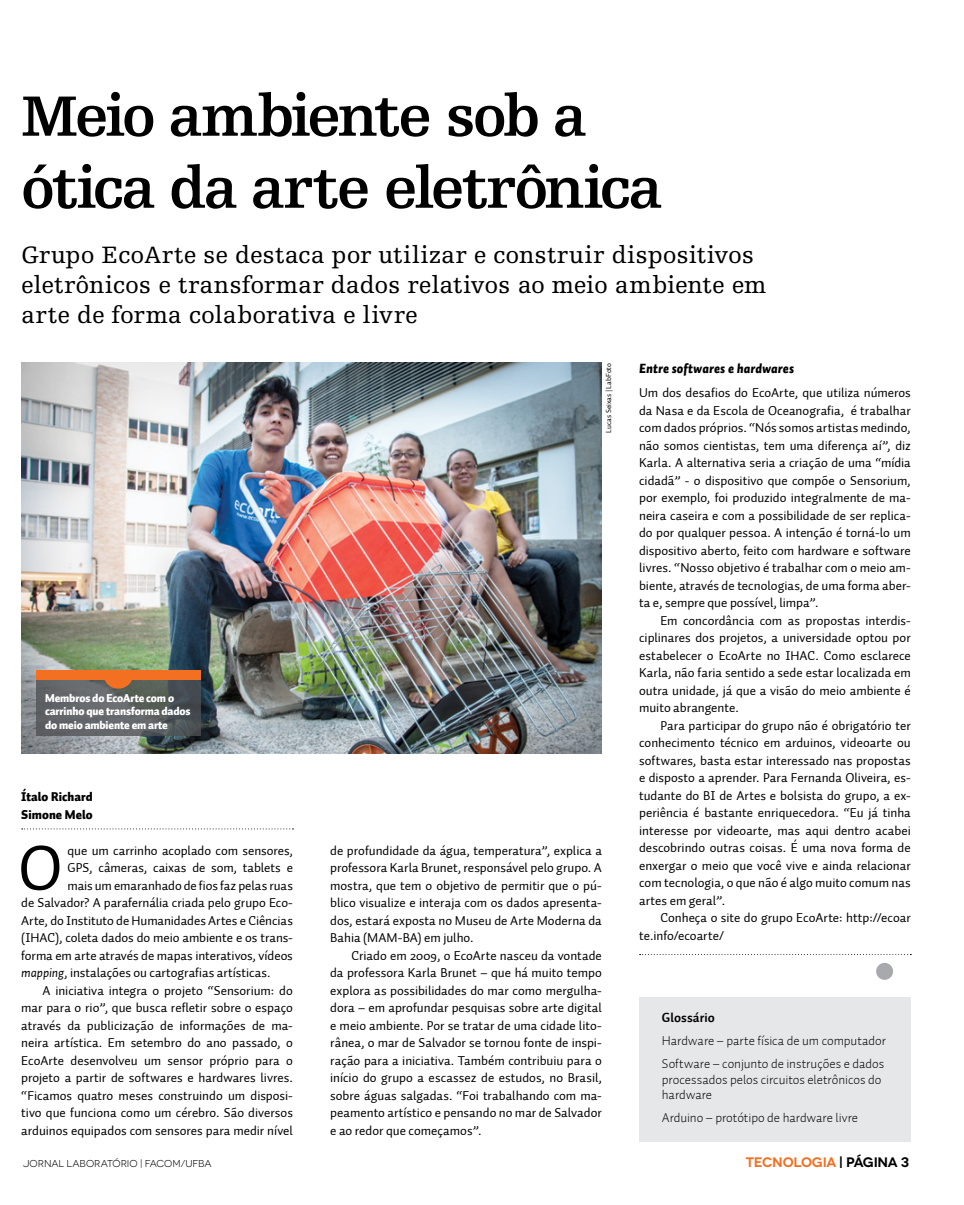
<style>
.page{position:relative;width:964px;height:1205px;background:#fff}
.page>*{position:absolute;margin:0;border:0;box-sizing:border-box;transform-origin:0 0}
.t1{font:64.62px "Auto 1";color:#000}
.t2{font:700 60px/72px "Egyptienne FLT Std";letter-spacing:-.045em;color:#000}
.t3{font:25px/30px "Egyptienne FLT Std";letter-spacing:-.005em;color:#000}
.t4{font:600 13.75px "Novecentowide";letter-spacing:-.02em;color:#f36f21}
.t5{font:13.12px/17.5px "Auto 1";color:#000;text-align:justify}
.t6{font:300 13.12px/22.9px "Auto 1";color:#000}
.t7{font:italic 900 13.12px "Auto 1";letter-spacing:.01em;color:#000}
.t8{font:700 13.12px "Auto 1";letter-spacing:.005em;color:#000}
.t9{font:900 12.5px/17.5px "Auto 1";letter-spacing:.005em;color:#000}
.t10{font:900 11.25px/13.5px "Auto 1";letter-spacing:-.01em;color:#fff}
.t11{font:10px "Novecentowide";color:#000}
.t12{font:7.5px "Auto 1";color:#000}
.s1{font-style:italic}
.s2{color:#000}
</style>
<div class="page">
<svg style="left:22px;top:828px;width:271px;height:1px"></svg>
<svg style="left:639px;top:954px;width:272px;height:1px"></svg>
<div style="left:876px;top:963px;width:17px;height:17px;background:#a7a9ac;border-radius:50%"></div>
<img style="left:21px;top:362px;width:581px;height:391px">
<svg style="left:36px;top:679px;width:164px;height:56px;background:#5e6061"></svg>
<svg style="left:104px;top:679px;width:29px;height:10px"></svg>
<div style="left:36px;top:670px;width:164px;height:9px;background:#f36f21"></div>
<div style="left:639px;top:997px;width:272px;height:144px;background:#e6e7e8"></div>
<h2 class="t2" style="left:21px;top:81px;width:643px">Meio ambiente sob a ótica da arte eletrônica</h2>
<h3 class="t3" style="left:21px;top:240px;width:747px">Grupo EcoArte se destaca por utilizar e construir dispositivos eletrônicos e transformar dados relativos ao meio ambiente em arte de forma colaborativa e livre</h3>
<p class="t10" style="left:45px;top:691px;width:147px">Membros do EcoArte com o carrinho que transforma dados do meio ambiente em arte</p>
<p class="t9" style="left:21px;top:788px;width:73px">Ítalo Richard<br>Simone Melo</p>
<h1 class="t1" style="left:18px;top:828px;width:46px">O</h1>
<p class="t5" style="left:67px;top:842px;width:227px">que um carrinho acoplado com sensores,</p>
<p class="t5" style="left:67px;top:859px;width:227px">GPS, câmeras, caixas de som, tablets e</p>
<p class="t5" style="left:67px;top:877px;width:227px">mais um emaranhado de fios faz pelas ruas</p>
<p class="t5" style="left:21px;top:894px;width:273px">de Salvador? A parafernália criada pelo grupo Eco-</p>
<p class="t5" style="left:21px;top:912px;width:273px">Arte, do Instituto de Humanidades Artes e Ciências</p>
<p class="t5" style="left:21px;top:929px;width:273px">(IHAC), coleta dados do meio ambiente e os trans-</p>
<p class="t5" style="left:21px;top:947px;width:273px">forma em arte através de mapas interativos, vídeos</p>
<p class="t5" style="left:21px;top:964px;width:251px"><span class="s1">mapping</span>, instalações ou cartografias artísticas.</p>
<p class="t5" style="left:43px;top:982px;width:252px">A iniciativa integra o projeto “Sensorium: do</p>
<p class="t5" style="left:21px;top:999px;width:273px">mar para o rio”, que busca refletir sobre o espaço</p>
<p class="t5" style="left:21px;top:1017px;width:273px">através da publicização de informações de ma-</p>
<p class="t5" style="left:21px;top:1034px;width:273px">neira artística. Em setembro do ano passado, o</p>
<p class="t5" style="left:21px;top:1052px;width:273px">EcoArte desenvolveu um sensor próprio para o</p>
<p class="t5" style="left:21px;top:1069px;width:273px">projeto a partir de softwares e hardwares livres.</p>
<p class="t5" style="left:21px;top:1087px;width:273px">“Ficamos quatro meses construindo um disposi-</p>
<p class="t5" style="left:21px;top:1104px;width:273px">tivo que funciona como um cérebro. São diversos</p>
<p class="t5" style="left:21px;top:1122px;width:273px">arduinos equipados com sensores para medir nível</p>
<p class="t12" style="left:604px;top:432px;width:71px;rotate:-90deg">Lucas Seixas | LabFoto</p>
<p class="t5" style="left:330px;top:842px;width:273px">de profundidade da água, temperatura”, explica a professora Karla Brunet, responsável pelo grupo. A mostra, que tem o objetivo de permitir que o pú&shy;blico visualize e interaja com os dados apresenta&shy;dos, estará exposta no Museu de Arte Moderna da Bahia (MAM-BA) em julho.</p>
<p class="t5" style="left:330px;top:947px;width:273px;text-indent:21px">Criado em 2009, o EcoArte nasceu da vontade da professora Karla Brunet – que há muito tempo explora as possibilidades do mar como mergulha&shy;dora – em aprofundar pesquisas sobre arte digital e meio ambiente. Por se tratar de uma cidade lito&shy;rânea, o mar de Salvador se tornou fonte de inspi&shy;ração para a iniciativa. Também contribuiu para o início do grupo a escassez de estudos, no Brasil, sobre águas salgadas. “Foi trabalhando com ma&shy;peamento artístico e pensando no mar de Salvador e ao redor que começamos”.</p>
<p class="t7" style="left:639px;top:360px;width:157px">Entre softwares e hardwares</p>
<p class="t5" style="left:639px;top:384px;width:273px">Um dos desafios do EcoArte, que utiliza números da Nasa e da Escola de Oceanografia, é trabalhar com dados próprios. “Nós somos artistas medindo, não somos cientistas, tem uma diferença aí”, diz Karla. A alternativa seria a criação de uma “mídia cidadã” - o dispositivo que compõe o Sensorium, por exemplo, foi produzido integralmente de ma&shy;neira caseira e com a possibilidade de ser replica&shy;do por qualquer pessoa. A intenção é torná-lo um dispositivo aberto, feito com hardware e software livres. “Nosso objetivo é trabalhar com o meio am&shy;biente, através de tecnologias, de uma forma aber&shy;ta e, sempre que possível, limpa”.</p>
<p class="t5" style="left:639px;top:612px;width:273px;text-indent:21px">Em concordância com as propostas interdis&shy;ciplinares dos projetos, a universidade optou por estabelecer o EcoArte no IHAC. Como esclarece Karla, não faria sentido a sede estar localizada em outra unidade, já que a visão do meio ambiente é muito abrangente.</p>
<p class="t5" style="left:639px;top:717px;width:273px;text-indent:21px">Para participar do grupo não é obrigatório ter conhecimento técnico em arduinos, videoarte ou softwares, basta estar interessado nas propostas e disposto a aprender. Para Fernanda Oliveira, es&shy;tudante do BI de Artes e bolsista do grupo, a ex&shy;periência é bastante enriquecedora. “Eu já tinha interesse por videoarte, mas aqui dentro acabei descobrindo outras coisas. É uma nova forma de enxergar o meio que você vive e ainda relacionar com tecnologia, o que não é algo muito comum nas artes em geral”.</p>
<p class="t5" style="left:639px;top:909px;width:273px;text-indent:21px">Conheça o site do grupo EcoArte: http://ecoar te.info/ecoarte/</p>
<p class="t8" style="left:662px;top:1009px;width:54px">Glossário</p>
<p class="t6" style="left:662px;top:1029px;width:226px">Hardware – parte física de um computador<br>Software – conjunto de instruções e dados</p>
<p class="t6" style="left:662px;top:1071px;width:221px;line-height:15.8px">processados pelos circuitos eletrônicos do hardware</p>
<p class="t6" style="left:662px;top:1106px;width:198px">Arduino – protótipo de hardware livre</p>
<p class="t11" style="left:23px;top:1158px;width:190px">JORNAL LABORATÓRIO | FACOM/UFBA</p>
<p class="t4" style="left:746px;top:1154px;width:165px">TECNOLOGIA <span class="s2">| PÁGINA 3</span></p>
</div>
